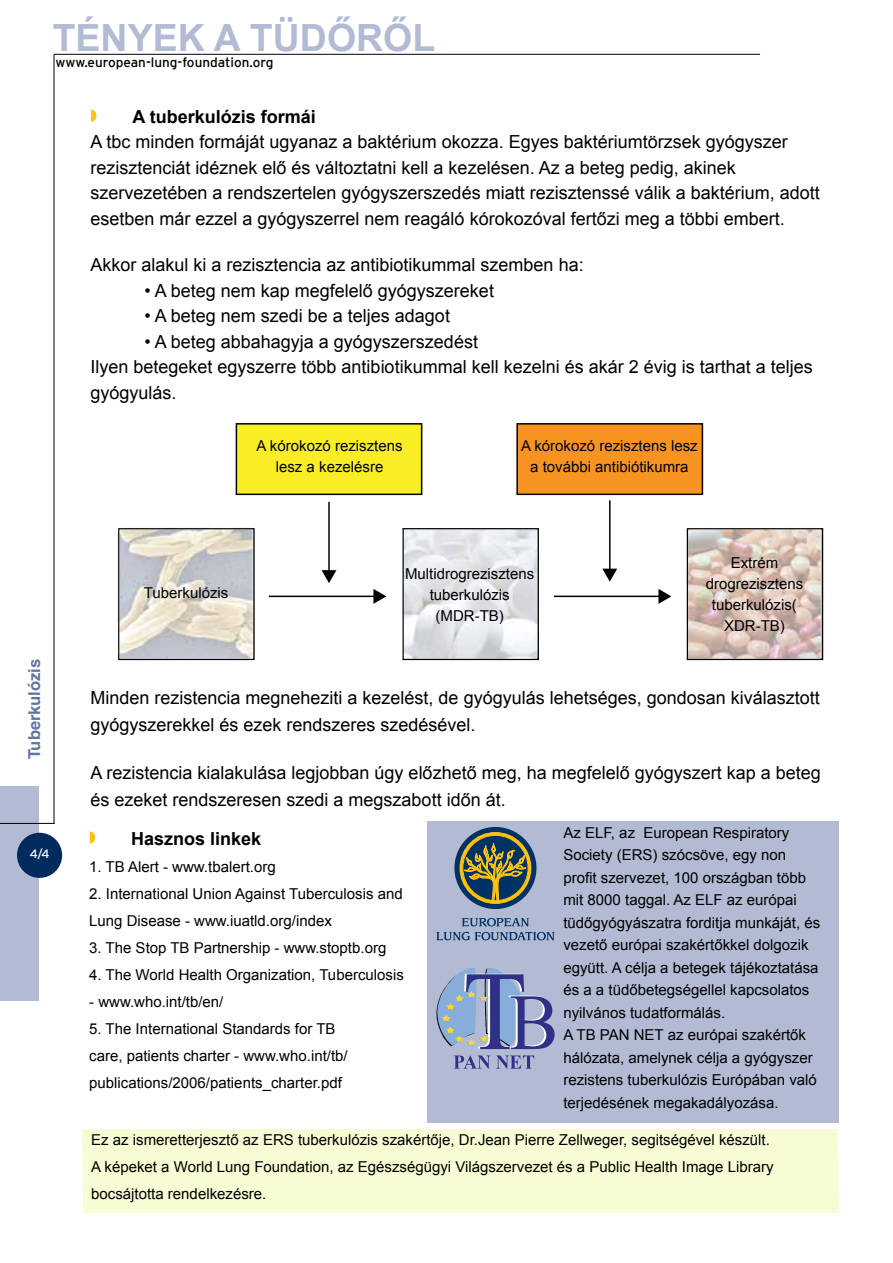
<style>
.page{position:relative;width:893px;height:1263px;background:#fff}
.page>*{position:absolute;margin:0;border:0;box-sizing:border-box;transform-origin:0 0}
.t1{font:700 37.5px "Arial";color:#b2bbd3}
.t2{font:18px/25.5px "Arial";color:#000}
.t3{font:700 18px "Arial";color:#000}
.t4{font:700 16.5px "Helvetica";color:#62779f}
.t5{font:15px/22.5px "Arial";color:#000;text-align:center}
.t6{font:13.5px "Interstate";color:#000}
.t7{font:12px "Interstate";color:#fff}
</style>
<div class="page">
<div style="left:0;top:786px;width:38px;height:214px;background:#b2bbd3"></div>
<div style="left:17px;top:833px;width:45px;height:45px;background:#002b5c;border-radius:50%"></div>
<hr style="left:54px;top:54px;width:1px;height:769px;background:#000">
<hr style="left:54px;top:54px;width:706px;height:1px;background:#000">
<hr style="left:0;top:823px;width:55px;height:1px;background:#000">
<div style="left:428px;top:821px;width:411px;height:301px;background:#b2bbd3"></div>
<div style="left:82px;top:1129px;width:757px;height:84px;background:#f7fcd5"></div>
<div style="left:454px;top:827px;width:82px;height:82px;background:#003263;border-radius:50%"></div>
<svg style="left:462px;top:918px;width:67px;height:8px"></svg>
<svg style="left:436px;top:932px;width:119px;height:8px"></svg>
<svg style="left:460px;top:832px;width:71px;height:72px"></svg>
<svg style="left:436px;top:967px;width:85px;height:80px"></svg>
<img style="left:454px;top:1055px;width:80px;height:14px">
<img style="left:524px;top:996px;width:31px;height:53px">
<img style="left:464px;top:974px;width:2px;height:73px">
<img style="left:466px;top:974px;width:58px;height:75px">
<img style="left:686px;top:528px;width:135px;height:132px">
<div style="left:517px;top:424px;width:185px;height:70px;background:#f79421"></div>
<div style="left:516px;top:423px;width:187px;height:72px;border:2px solid #000"></div>
<hr style="left:554px;top:596px;width:107px;height:1px;background:#000">
<svg style="left:658px;top:589px;width:13px;height:15px"></svg>
<svg style="left:118px;top:423px;width:421px;height:237px"></svg>
<hr style="left:609px;top:500px;width:1px;height:73px;background:#000">
<svg style="left:602px;top:569px;width:15px;height:13px"></svg>
<svg style="left:91px;top:110px;width:5px;height:12px"></svg>
<svg style="left:90px;top:831px;width:5px;height:12px"></svg>
<h1 class="t1" style="left:53px;top:13px;width:384px">TÉNYEK A TÜDŐRŐL</h1>
<p class="t6" style="left:56px;top:54px;width:219px">www.european-lung-foundation.org</p>
<p class="t3" style="left:132px;top:104px;width:185px">A tuberkulózis formái</p>
<p class="t2" style="left:90px;top:129px;width:731px">A tbc minden formáját ugyanaz a baktérium okozza. Egyes baktériumtörzsek gyógyszer rezisztenciát idéznek elő és változtatni kell a kezelésen. Az a beteg pedig, akinek szervezetében a rendszertelen gyógyszerszedés miatt rezisztenssé válik a baktérium, adott esetben már ezzel a gyógyszerrel nem reagáló kórokozóval fertőzi meg a többi embert.</p>
<p class="t2" style="left:90px;top:252px;width:495px">Akkor alakul ki a rezisztencia az antibiotikummal szemben ha:</p>
<p class="t2" style="left:144px;top:278px;width:351px">• A beteg nem kap megfelelő gyógyszereket</p>
<p class="t2" style="left:144px;top:303px;width:307px">• A beteg nem szedi be a teljes adagot</p>
<p class="t2" style="left:90px;top:329px;width:724px;text-indent:54px">• A beteg abbahagyja a gyógyszerszedést<br>Ilyen betegeket egyszerre több antibiotikummal kell kezelni és akár 2 évig is tarthat a teljes gyógyulás.</p>
<p class="t4" style="left:24px;top:759px;width:102px;rotate:-90deg">Tuberkulózis</p>
<p class="t7" style="left:30px;top:846px;width:21px">4/4</p>
<p class="t5" style="left:257px;top:435px;width:147px;line-height:21px">A kórokozó rezisztens lesz a kezelésre</p>
<p class="t5" style="left:521px;top:435px;width:178px;line-height:21px">A kórokozó rezisztens lesz a további antibiótikumra</p>
<p class="t5" style="left:144px;top:582px;width:86px">Tuberkulózis</p>
<p class="t5" style="left:405px;top:563px;width:131px;line-height:21px">Multidrogrezisztens tuberkulózis (MDR-TB)</p>
<p class="t5" style="left:706px;top:553px;width:99px;line-height:21px">Extrém drogrezisztens tuberkulózis(<br>XDR-TB)</p>
<p class="t2" style="left:90px;top:685px;width:731px;line-height:27px">Minden rezistencia megneheziti a kezelést, de gyógyulás lehetséges, gondosan kiválasztott gyógyszerekkel és ezek rendszeres szedésével.</p>
<p class="t2" style="left:90px;top:760px;width:732px;line-height:27px">A rezistencia kialakulása legjobban úgy előzhető meg, ha megfelelő gyógyszert kap a beteg és ezeket rendszeresen szedi a megszabott időn át.</p>
<p class="t5" style="left:563px;top:821px;width:258px;text-align:left">Az ELF, az European Respiratory Society (ERS) szócsöve, egy non profit szervezet, 100 országban több mit 8000 taggal. Az ELF az európai tüdőgyógyászatra forditja munkáját, és vezető európai szakértőkkel dolgozik együtt. A célja a betegek tájékoztatása és a a tüdőbetegségellel kapcsolatos nyilvános tudatformálás.<br>A TB PAN NET az európai szakértők hálózata, amelynek célja a gyógyszer rezistens tuberkulózis Európában való terjedésének megakadályozása.</p>
<p class="t5" style="left:91px;top:1126px;width:684px;line-height:27px;text-align:left">Ez az ismeretterjesztő az ERS tuberkulózis szakértője, Dr.Jean Pierre Zellweger, segitségével készült.<br>A képeket a World Lung Foundation, az Egészségügyi Világszervezet és a Public Health Image Library bocsájtotta rendelkezésre.</p>
<p class="t3" style="left:131px;top:826px;width:132px">Hasznos linkek</p>
<p class="t5" style="left:89px;top:855px;width:188px">1. TB Alert - www.tbalert.org</p>
<p class="t5" style="left:89px;top:880px;width:315px;line-height:27px;text-align:left">2. International Union Against Tuberculosis and<br>Lung Disease - www.iuatld.org/index</p>
<p class="t5" style="left:89px;top:936px;width:299px">3. The Stop TB Partnership - www.stoptb.org</p>
<p class="t5" style="left:89px;top:963px;width:316px">4. The World Health Organization, Tuberculosis</p>
<p class="t5" style="left:89px;top:990px;width:136px">- www.who.int/tb/en/</p>
<p class="t5" style="left:89px;top:1015px;width:260px;line-height:27px;text-align:left">5. The International Standards for TB care, patients charter - www.who.int/tb/ publications/ 2006/patients_charter.pdf</p>
</div>
